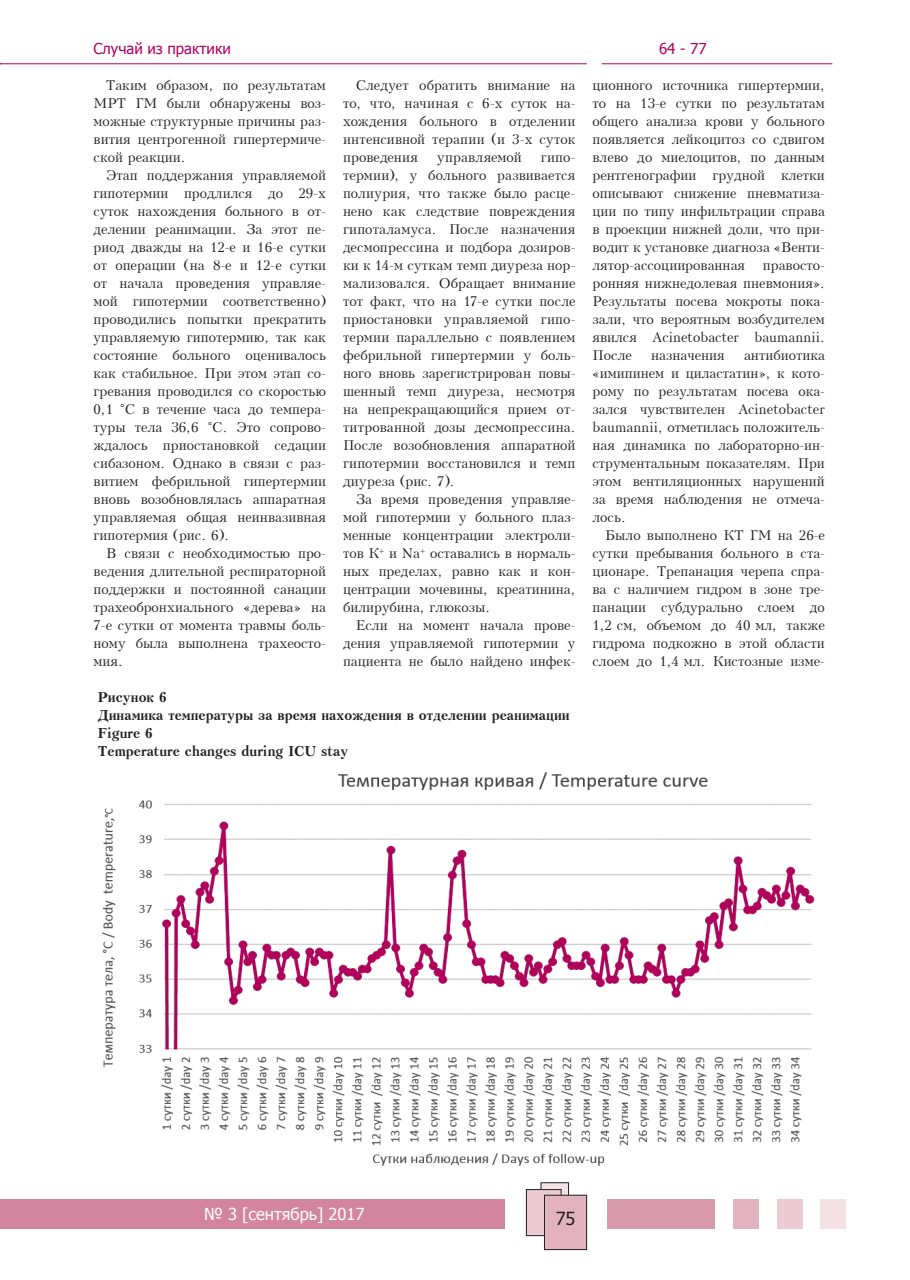
<style>
.page{position:relative;width:910px;height:1280px;background:#fff}
.page>*{position:absolute;margin:0;border:0;box-sizing:border-box;transform-origin:0 0}
.t1{font:18px "Tahoma";color:#231f20}
.t2{font:16.5px "Tahoma";color:#fff}
.t3{font:15px "Tahoma";color:#b1015c}
.t4{font:13.5px/18px "Kudrashov Plain";color:#231f20;text-align:justify}
.t5{font:700 13.5px/18px "Kudrashov";color:#231f20}
</style>
<div class="page">
<div style="left:607px;top:1198px;width:107px;height:30px;background:#da9aae"></div>
<div style="left:733px;top:1198px;width:26px;height:30px;background:#e3b2c1"></div>
<div style="left:777px;top:1198px;width:26px;height:30px;background:#eccad4"></div>
<div style="left:821px;top:1198px;width:25px;height:30px;background:#f5e2e7"></div>
<div style="left:0;top:1198px;width:505px;height:30px;background:#d3859f"></div>
<div style="left:541px;top:1183px;width:28px;height:36px;background:#f5e2e7"></div>
<div style="left:541px;top:1182px;width:28px;height:37px;border:1px solid #231f20"></div>
<div style="left:526px;top:1189px;width:35px;height:47px;background:#eccad4"></div>
<div style="left:526px;top:1189px;width:35px;height:47px;border:1px solid #231f20"></div>
<div style="left:544px;top:1195px;width:43px;height:54px;background:#e3b2c1"></div>
<div style="left:544px;top:1195px;width:43px;height:55px;border:1px solid #231f20"></div>
<hr style="left:0;top:63px;width:587px;height:1px;background:#b1015c">
<hr style="left:602px;top:63px;width:230px;height:1px;background:#b1015c">
<img style="left:102px;top:772px;width:713px;height:394px">
<p class="t3" style="left:94px;top:38px;width:139px">Случай из практики</p>
<p class="t3" style="left:659px;top:38px;width:49px">64 - 77</p>
<p class="t4" style="left:94px;top:76px;width:234px;text-indent:13px">Таким образом, по результатам МРТ ГМ были обнаружены воз&shy;можные структурные причины раз&shy;вития центрогенной гипертермиче&shy;ской реакции.</p>
<p class="t4" style="left:94px;top:166px;width:234px;text-indent:13px">Этап поддержания управляемой гипотермии продлился до 29-х суток нахождения больного в от&shy;делении реанимации. За этот пе&shy;риод дважды на 12-е и 16-е сутки от операции (на 8-е и 12-е сутки от начала проведения управляе&shy;мой гипотермии соответственно) проводились попытки прекратить управляемую гипотермию, так как состояние больного оценивалось как стабильное. При этом этап со&shy;гревания проводился со скоростью 0,1 °С в течение часа до темпера&shy;туры тела 36,6 °С. Это сопрово&shy;ждалось приостановкой седации сибазоном. Однако в связи с раз&shy;витием фебрильной гипертермии вновь возобновлялась аппаратная управляемая общая неинвазивная гипотермия (рис. 6).</p>
<p class="t4" style="left:94px;top:544px;width:234px;text-indent:13px">В связи с необходимостью про&shy;ведения длительной респираторной поддержки и постоянной санации трахеобронхиального «дерева» на 7-е сутки от момента травмы боль&shy;ному была выполнена трахеосто&shy;мия.</p>
<p class="t4" style="left:343px;top:76px;width:234px;text-indent:13px">Следует обратить внимание на то, что, начиная с 6-х суток на&shy;хождения больного в отделении интенсивной терапии (и 3-х суток проведения</p>
<p class="t4" style="left:592px;top:76px;width:234px">ционного источника гипертермии, то на 13-е сутки по результатам общего анализа крови у больного появляется лейкоцитоз со сдвигом влево до миелоцитов, по данным рентгенографии грудной клетки описывают снижение пневматиза&shy;ции по типу инфильтрации справа в проекции нижней доли, что при&shy;водит к установке диагноза «Венти&shy;лятор-ассоциированная</p>
<p class="t4" style="left:437px;top:148px;width:86px">управляемой</p>
<p class="t4" style="left:343px;top:148px;width:234px;text-indent:198px">гипо&shy;термии), у больного развивается полиурия, что также было расце&shy;нено как следствие повреждения гипоталамуса. После назначения десмопрессина и подбора дозиров&shy;ки к 14-м суткам темп диуреза нор&shy;мализовался. Обращает внимание тот факт, что на 17-е сутки после приостановки управляемой гипо&shy;термии параллельно с появлением фебрильной гипертермии у боль&shy;ного вновь зарегистрирован повы&shy;шенный темп диуреза, несмотря на непрекращающийся прием от&shy;титрованной дозы десмопрессина.<br>После возобновления аппаратной гипотермии восстановился и темп диуреза (рис. 7).</p>
<p class="t4" style="left:343px;top:490px;width:234px;text-indent:13px">За время проведения управляе&shy;мой гипотермии у больного плаз&shy;менные концентрации электроли&shy;тов К<sup>+</sup> и Na<sup>+</sup> оставались в нормаль&shy;ных пределах, равно как и кон&shy;центрации мочевины, креатинина, билирубина, глюкозы.</p>
<p class="t4" style="left:343px;top:616px;width:234px;text-indent:13px">Если на момент начала прове&shy;дения управляемой гипотермии у пациента не было найдено инфек-</p>
<p class="t4" style="left:592px;top:256px;width:234px;text-indent:170px">правосто&shy;ронняя нижнедолевая пневмония».<br>Результаты посева мокроты пока&shy;зали, что вероятным возбудителем явился Acinetobacter baumannii.<br>После</p>
<p class="t4" style="left:592px;top:346px;width:234px;text-indent:152px">антибиотика «имипинем и циластатин», к кото&shy;рому по результатам посева ока&shy;зался чувствителен Acinetobacter baumannii, отметилась положитель&shy;ная динамика по лабораторно-ин&shy;струментальным показателям. При этом вентиляционных нарушений за время наблюдения не отмеча&shy;лось.</p>
<p class="t4" style="left:592px;top:526px;width:234px;text-indent:13px">Было выполнено КТ ГМ на 26-е сутки пребывания больного в ста&shy;ционаре. Трепанация черепа спра&shy;ва с наличием гидром в зоне тре&shy;панации субдурально слоем до 1,2 см, объемом до 40 мл, также гидрома подкожно в этой области слоем до 1,4 мл. Кистозные изме-</p>
<p class="t4" style="left:651px;top:346px;width:75px">назначения</p>
<p class="t5" style="left:98px;top:688px;width:473px">Рисунок 6<br>Динамика температуры за время нахождения в отделении реанимации<br>Figure 6<br>Temperature changes during ICU stay</p>
<p class="t2" style="left:204px;top:1203px;width:162px">№ 3 [сентябрь] 2017</p>
<h1 class="t1" style="left:556px;top:1206px;width:21px">75</h1>
</div>
